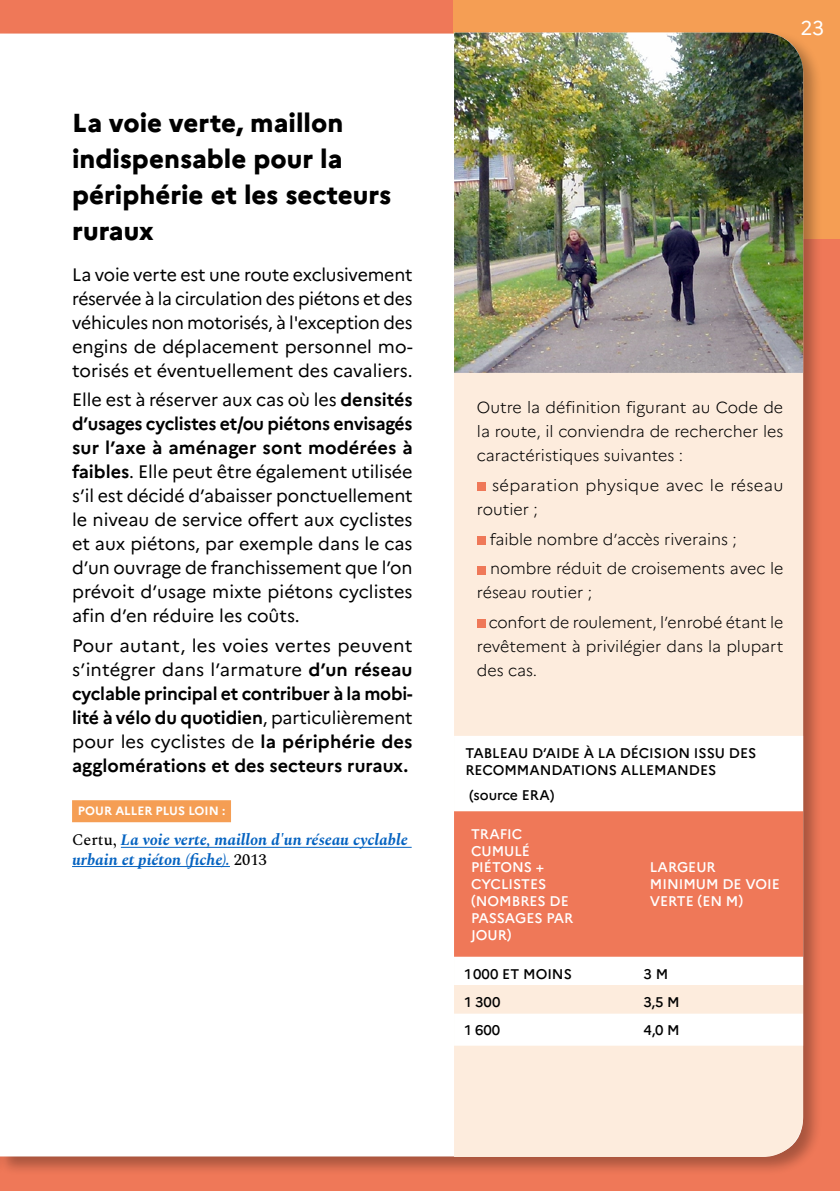
<style>
.page{position:relative;width:840px;height:1191px;background:#fff}
.page>*{position:absolute;margin:0;border:0;box-sizing:border-box;transform-origin:0 0}
.Titre_2{font:800 26px/36px "Marianne";color:#000}
.t1{font:20px "Marianne";color:#fff}
.texte_courant{font:18px/24px "Marianne";color:#000;text-align:justify}
.texte_courant-2{font:700 18px/24px "Marianne";color:#000;text-align:justify}
.texte_encart_light{font:300 16px/24px "Marianne";color:#000;text-align:justify}
.texte_pour_aller_plu{font:italic 700 16px/19.2px "Spectral";color:#0563c1}
.texte_tableau{font:500 14px/16.8px "Marianne";color:#000}
.texte_tableau-2{font:500 14px/16.8px "Marianne";color:#fff}
.legende_ok{font:500 14px "Marianne";color:#000}
.pour_aller_plus_loin{font:700 12px "Marianne";color:#fff}
.s1{font-weight:700}
.s2{font-weight:400}
.s3{font-weight:500;font-style:normal;color:#000}
</style>
<div class="page">
<div style="left:0;top:0;width:839px;height:1191px;background:#ef7858"></div>
<div style="left:453px;top:0;width:386px;height:238px;background:#f59e54"></div>
<div style="left:0;top:30px;width:821px;height:1145px;background:#000;opacity:.3"></div>
<div style="left:0;top:34px;width:454px;height:1122px;background:#fff"></div>
<div style="left:454px;top:373px;width:348px;height:784px;background:#fdecdd"></div>
<div style="left:72px;top:800px;width:159px;height:22px;background:#f59e54"></div>
<hr style="left:121px;top:847px;width:290px;height:1px;background:#0563c1">
<hr style="left:72px;top:866px;width:158px;height:1px;background:#0563c1">
<img style="left:454px;top:33px;width:348px;height:340px">
<div style="left:454px;top:736px;width:348px;height:309px;background:#fff"></div>
<svg style="left:454px;top:811px;width:348px;height:145px"></svg>
<div style="left:454px;top:985px;width:348px;height:28px;background:#fdecdd"></div>
<div style="left:476px;top:482px;width:9px;height:9px;background:#ef7858"></div>
<div style="left:476px;top:536px;width:9px;height:8px;background:#ef7858"></div>
<div style="left:476px;top:566px;width:9px;height:8px;background:#ef7858"></div>
<div style="left:476px;top:619px;width:9px;height:9px;background:#ef7858"></div>
<p class="Titre_2" style="left:72px;top:104px;width:320px">La voie verte, maillon indispensable pour la périphérie et les secteurs ruraux</p>
<p class="texte_courant" style="left:72px;top:262px;width:342px">La voie verte est une route exclusivement réservée à la circulation des piétons et des véhicules non motorisés, à l'exception des engins de déplacement personnel mo&shy;torisés et éventuellement des cavaliers.</p>
<p class="texte_courant" style="left:72px;top:388px;width:342px">Elle est à réserver aux cas où les <span class="s1">densités d’usages cyclistes et/ou piétons envisagés sur l’axe à aménager sont modérées à faibles</span>. Elle peut être également utilisée s’il est décidé d’abaisser ponctuellement le niveau de service offert aux cyclistes et aux piétons, par exemple dans le cas d’un ouvrage de franchissement que l’on prévoit d’usage mixte piétons cyclistes afin d’en réduire les coûts.</p>
<p class="texte_courant-2" style="left:72px;top:633px;width:342px"><span class="s2">Pour autant, les voies vertes peuvent s’intégrer dans l’armature</span> d’un réseau cyclable principal et contribuer à la mobi&shy;lité à vélo du quotidien<span class="s2">, particulièrement pour les cyclistes de</span> la périphérie des agglomérations et des secteurs ruraux.</p>
<p class="pour_aller_plus_loin" style="left:78px;top:803px;width:149px">POUR ALLER PLUS LOIN :</p>
<p class="texte_pour_aller_plu" style="left:72px;top:829px;width:337px"><span class="s3">Certu,</span> La voie verte, maillon d'un réseau cyclable urbain et piéton (fiche). <span class="s3">2013</span></p>
<p class="t1" style="left:800px;top:16px;width:25px">23</p>
<p class="texte_encart_light" style="left:476px;top:395px;width:308px">Outre la définition figurant au Code de la route, il conviendra de rechercher les caractéristiques suivantes :</p>
<p class="texte_encart_light" style="left:476px;top:473px;width:308px;text-indent:15px">séparation physique avec le réseau routier ;</p>
<p class="texte_encart_light" style="left:489px;top:527px;width:248px">faible nombre d’accès riverains ;</p>
<p class="texte_encart_light" style="left:476px;top:556px;width:308px;text-indent:13px">nombre réduit de croisements avec le réseau routier ;</p>
<p class="texte_encart_light" style="left:476px;top:610px;width:308px;text-indent:12px">confort de roulement, l’enrobé étant le revêtement à privilégier dans la plupart des cas.</p>
<p class="texte_tableau" style="left:465px;top:744px;width:292px">TABLEAU D’AIDE À LA DÉCISION ISSU DES<br>RECOMMANDATIONS ALLEMANDES</p>
<p class="legende_ok" style="left:469px;top:786px;width:87px">(source ERA)</p>
<p class="texte_tableau-2" style="left:471px;top:825px;width:104px">TRAFIC<br>CUMULÉ<br>PIÉTONS +<br>CYCLISTES (NOMBRES DE<br>PASSAGES PAR<br>JOUR)</p>
<p class="texte_tableau-2" style="left:649px;top:859px;width:131px">LARGEUR<br>MINIMUM DE VOIE<br>VERTE (EN M)</p>
<p class="texte_tableau" style="left:464px;top:965px;width:108px">1000 ET MOINS</p>
<p class="texte_tableau" style="left:643px;top:965px;width:26px">3 M</p>
<p class="texte_tableau" style="left:464px;top:993px;width:37px">1 300</p>
<p class="texte_tableau" style="left:643px;top:993px;width:38px">3,5 M</p>
<p class="texte_tableau" style="left:464px;top:1021px;width:37px">1 600</p>
<p class="texte_tableau" style="left:643px;top:1021px;width:38px">4,0 M</p>
</div>
